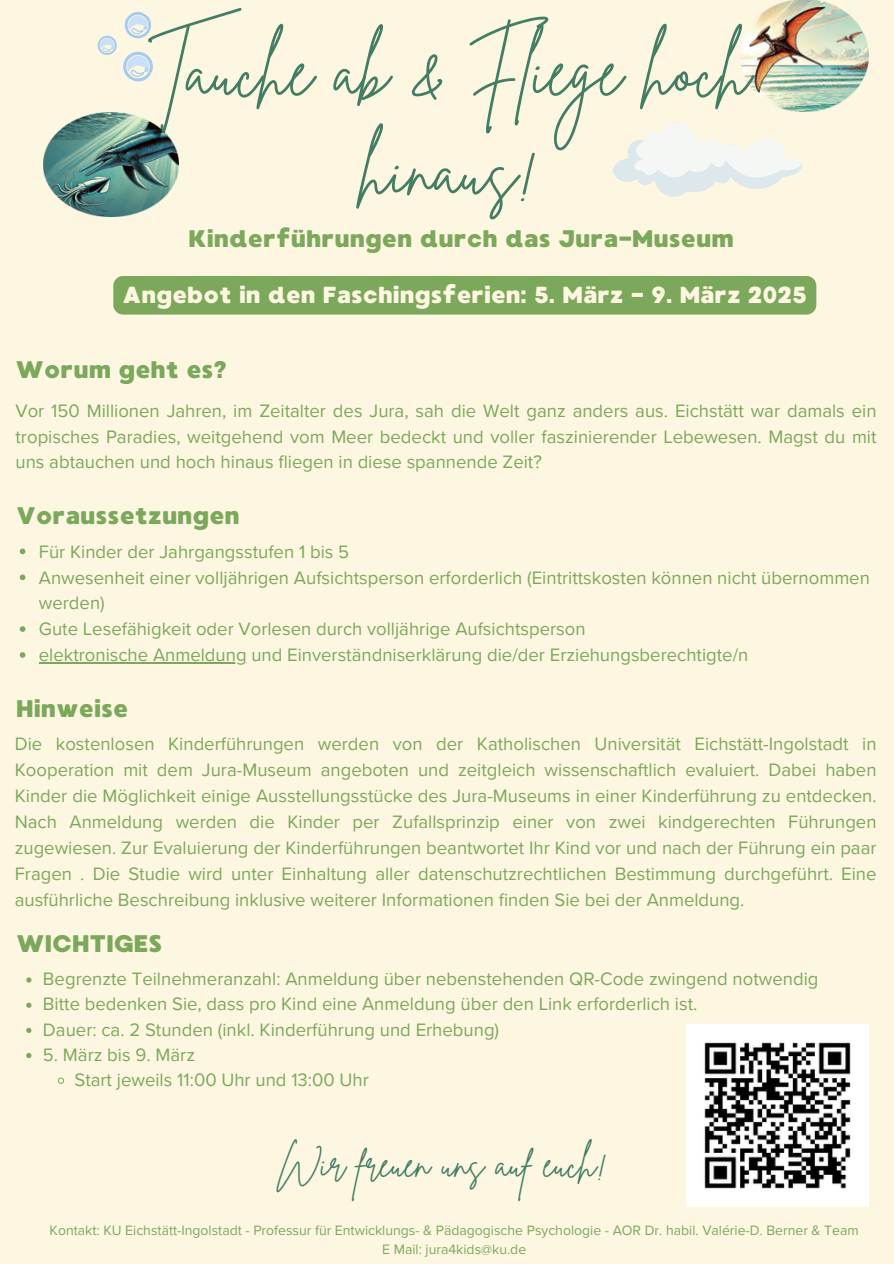
<style>
.page{position:relative;width:894px;height:1264px;background:#fff}
.page>*{position:absolute;margin:0;border:0;box-sizing:border-box;transform-origin:0 0}
.t1{font:71.85px/99.4px "Brittany Signature";color:#427d64;text-align:center}
.t2{font:37.95px "Brittany Signature";color:#427d64}
.t3{font:24px "MADE Waffle Soft";color:#7ca85b}
.t4{font:23.25px "MADE Waffle Soft";color:#fdf7e2}
.t5{font:18.45px/25.8px "Proxima Nova";color:#7ca85b}
.t6{font:13.95px/19.2px "Proxima Nova";color:#7ca85b;text-align:center}
</style>
<div class="page">
<div style="left:0;top:0;width:893px;height:1263px;background:#fdf7e2"></div>
<svg style="left:613px;top:122px;width:189px;height:75px"></svg>
<img style="left:740px;top:0;width:128px;height:111px">
<img style="left:43px;top:112px;width:135px;height:104px">
<svg style="left:97px;top:12px;width:56px;height:70px"></svg>
<img style="left:686px;top:1024px;width:181px;height:182px">
<div style="left:113px;top:276px;width:703px;height:38px;background:#7ca85b"></div>
<svg style="left:20px;top:548px;width:5px;height:6px"></svg>
<svg style="left:20px;top:574px;width:5px;height:6px"></svg>
<svg style="left:20px;top:626px;width:5px;height:6px"></svg>
<svg style="left:20px;top:652px;width:5px;height:5px"></svg>
<hr style="left:39px;top:662px;width:207px;height:1px;background:#7ca85b">
<svg style="left:26px;top:977px;width:5px;height:5px"></svg>
<svg style="left:26px;top:1002px;width:5px;height:5px"></svg>
<svg style="left:26px;top:1027px;width:5px;height:5px"></svg>
<svg style="left:26px;top:1053px;width:5px;height:5px"></svg>
<svg style="left:57px;top:1077px;width:8px;height:7px"></svg>
<h1 class="t1" style="left:148px;top:23px;width:604px">Tauche ab &amp; Fliege hoch hinaus!</h1>
<h3 class="t3" style="left:188px;top:224px;width:547px">Kinderführungen durch das Jura-Museum</h3>
<p class="t4" style="left:123px;top:281px;width:685px">Angebot in den Faschingsferien: 5. März - 9. März 2025</p>
<h3 class="t3" style="left:16px;top:355px;width:213px">Worum geht es?</h3>
<p class="t5" style="left:16px;top:398px;width:862px;text-align:justify">Vor 150 Millionen Jahren, im Zeitalter des Jura, sah die Welt ganz anders aus. Eichstätt war damals ein tropisches Paradies, weitgehend vom Meer bedeckt und voller faszinierender Lebewesen. Magst du mit uns abtauchen und hoch hinaus fliegen in diese spannende Zeit?</p>
<h3 class="t3" style="left:16px;top:501px;width:225px">Voraussetzungen</h3>
<p class="t5" style="left:39px;top:539px;width:832px">Für Kinder der Jahrgangsstufen 1 bis 5<br>Anwesenheit einer volljährigen Aufsichtsperson erforderlich (Eintrittskosten können nicht übernommen werden)<br>Gute Lesefähigkeit oder Vorlesen durch volljährige Aufsichtsperson<br>elektronische Anmeldung und Einverständniserklärung die/der Erziehungsberechtigte/n</p>
<h3 class="t3" style="left:16px;top:694px;width:114px">Hinweise</h3>
<p class="t5" style="left:15px;top:731px;width:863px;text-align:justify">Die kostenlosen Kinderführungen werden von der Katholischen Universität Eichstätt-Ingolstadt in Kooperation mit dem Jura-Museum angeboten und zeitgleich wissenschaftlich evaluiert. Dabei haben Kinder die Möglichkeit einige Ausstellungsstücke des Jura-Museums in einer Kinderführung zu entdecken.<br>Nach Anmeldung werden die Kinder per Zufallsprinzip einer von zwei kindgerechten Führungen zugewiesen. Zur Evaluierung der Kinderführungen beantwortet Ihr Kind vor und nach der Führung ein paar Fragen . Die Studie wird unter Einhaltung aller datenschutzrechtlichen Bestimmung durchgeführt. Eine ausführliche Beschreibung inklusive weiterer Informationen finden Sie bei der Anmeldung.</p>
<h3 class="t3" style="left:16px;top:929px;width:148px">WICHTIGES</h3>
<p class="t5" style="left:43px;top:966px;width:776px;line-height:25.2px">Begrenzte Teilnehmeranzahl: Anmeldung über nebenstehenden QR-Code zwingend notwendig<br>Bitte bedenken Sie, dass pro Kind eine Anmeldung über den Link erforderlich ist.<br>Dauer: ca. 2 Stunden (inkl. Kinderführung und Erhebung)</p>
<p class="t5" style="left:74px;top:1042px;width:296px;line-height:25.2px;text-indent:-31px">5. März bis 9. März<br>Start jeweils 11:00 Uhr und 13:00 Uhr</p>
<h2 class="t2" style="left:277px;top:1139px;width:332px">Wir freuen uns auf euch!</h2>
<p class="t6" style="left:50px;top:1221px;width:810px">Kontakt: KU Eichstätt-Ingolstadt - Professur für Entwicklungs- &amp; Pädagogische Psychologie - AOR Dr. habil. Valérie-D. Berner &amp; Team<br>E Mail: jura4kids@ku.de</p>
</div>
